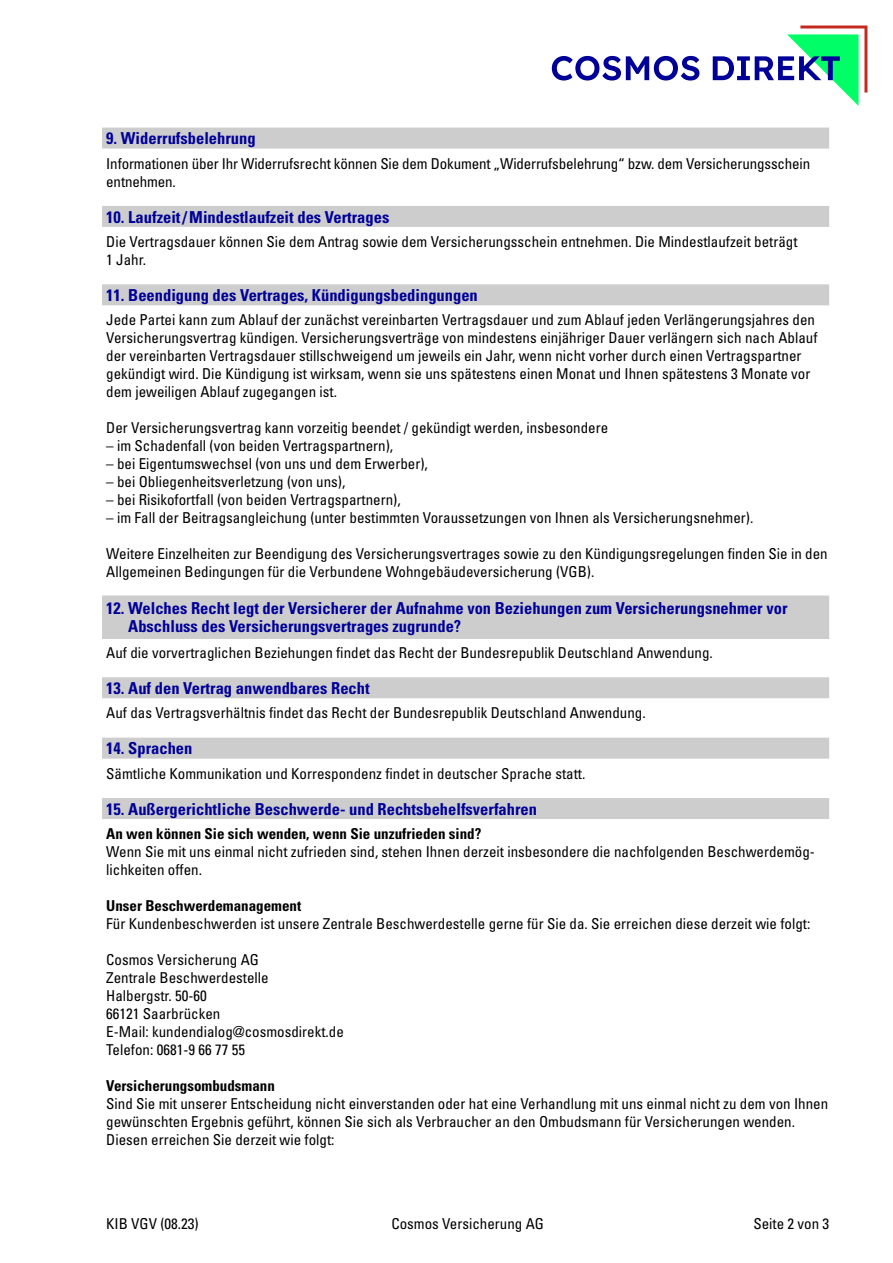
<style>
.page{position:relative;width:893px;height:1263px;background:#fff}
.page>*{position:absolute;margin:0;border:0;box-sizing:border-box;transform-origin:0 0}
.t1{font:700 condensed 16.5px/18px "Univers LT Std";color:#009}
.t2{font:condensed 15px/18px "Univers LT Std";color:#000}
.t3{font:700 condensed 15px "Univers LT Std";color:#000}
</style>
<div class="page">
<div style="left:102px;top:128px;width:727px;height:21px;background:#cdcdcd"></div>
<div style="left:102px;top:206px;width:727px;height:21px;background:#cdcdcd"></div>
<div style="left:102px;top:284px;width:727px;height:21px;background:#cdcdcd"></div>
<div style="left:102px;top:595px;width:727px;height:44px;background:#cdcdcd"></div>
<div style="left:102px;top:677px;width:727px;height:21px;background:#cdcdcd"></div>
<div style="left:102px;top:738px;width:727px;height:21px;background:#cdcdcd"></div>
<div style="left:102px;top:798px;width:727px;height:21px;background:#cdcdcd"></div>
<svg style="left:552px;top:26px;width:315px;height:80px"></svg>
<p class="t1" style="left:106px;top:129px;width:151px">9. Widerrufsbelehrung</p>
<p class="t2" style="left:106px;top:154px;width:705px">Informationen über Ihr Widerrufsrecht können Sie dem Dokument „Widerrufsbelehrung“ bzw. dem Versicherungsschein entnehmen.</p>
<p class="t1" style="left:106px;top:208px;width:285px">10. Laufzeit/Mindestlaufzeit des Vertrages</p>
<p class="t2" style="left:106px;top:233px;width:693px">Die Vertragsdauer können Sie dem Antrag sowie dem Versicherungsschein entnehmen. Die Mindestlaufzeit beträgt<br>1 Jahr.</p>
<p class="t1" style="left:106px;top:286px;width:373px">11. Beendigung des Vertrages, Kündigungsbedingungen</p>
<p class="t2" style="left:106px;top:311px;width:713px">Jede Partei kann zum Ablauf der zunächst vereinbarten Vertragsdauer und zum Ablauf jeden Verlängerungsjahres den Versicherungsvertrag kündigen. Versicherungsverträge von mindestens einjähriger Dauer verlängern sich nach Ablauf der vereinbarten Vertragsdauer stillschweigend um jeweils ein Jahr, wenn nicht vorher durch einen Vertragspartner gekündigt wird. Die Kündigung ist wirksam, wenn sie uns spätestens einen Monat und Ihnen spätestens 3 Monate vor dem jeweiligen Ablauf zugegangen ist.</p>
<p class="t2" style="left:106px;top:419px;width:503px">Der Versicherungsvertrag kann vorzeitig beendet / gekündigt werden, insbesondere</p>
<p class="t2" style="left:106px;top:437px;width:288px">– im Schadenfall (von beiden Vertragspartnern),</p>
<p class="t2" style="left:106px;top:455px;width:323px">– bei Eigentumswechsel (von uns und dem Erwerber),</p>
<p class="t2" style="left:106px;top:473px;width:241px">– bei Obliegenheitsverletzung (von uns),</p>
<p class="t2" style="left:106px;top:491px;width:296px">– bei Risikofortfall (von beiden Vertragspartnern),</p>
<p class="t2" style="left:106px;top:509px;width:649px">– im Fall der Beitragsangleichung (unter bestimmten Voraussetzungen von Ihnen als Versicherungsnehmer).</p>
<p class="t2" style="left:106px;top:545px;width:723px">Weitere Einzelheiten zur Beendigung des Versicherungsvertrages sowie zu den Kündigungsregelungen finden Sie in den<br>Allgemeinen Bedingungen für die Verbundene Wohngebäudeversicherung (VGB).</p>
<p class="t1" style="left:128px;top:598px;width:661px;text-indent:-22px">12. Welches Recht legt der Versicherer der Aufnahme von Beziehungen zum Versicherungsnehmer vor<br>Abschluss des Versicherungsvertrages zugrunde?</p>
<p class="t2" style="left:106px;top:643px;width:608px">Auf die vorvertraglichen Beziehungen findet das Recht der Bundesrepublik Deutschland Anwendung.</p>
<p class="t1" style="left:106px;top:679px;width:265px">13. Auf den Vertrag anwendbares Recht</p>
<p class="t2" style="left:106px;top:704px;width:541px">Auf das Vertragsverhältnis findet das Recht der Bundesrepublik Deutschland Anwendung.</p>
<p class="t1" style="left:106px;top:739px;width:88px">14. Sprachen</p>
<p class="t2" style="left:106px;top:764px;width:481px">Sämtliche Kommunikation und Korrespondenz findet in deutscher Sprache statt.</p>
<p class="t1" style="left:106px;top:800px;width:432px">15. Außergerichtliche Beschwerde- und Rechtsbehelfsverfahren</p>
<p class="t3" style="left:106px;top:825px;width:376px">An wen können Sie sich wenden, wenn Sie unzufrieden sind?</p>
<p class="t2" style="left:106px;top:843px;width:710px">Wenn Sie mit uns einmal nicht zufrieden sind, stehen Ihnen derzeit insbesondere die nachfolgenden Beschwerdemög&shy;lichkeiten offen.</p>
<p class="t3" style="left:106px;top:897px;width:196px">Unser Beschwerdemanagement</p>
<p class="t2" style="left:106px;top:915px;width:706px">Für Kundenbeschwerden ist unsere Zentrale Beschwerdestelle gerne für Sie da. Sie erreichen diese derzeit wie folgt:</p>
<p class="t2" style="left:106px;top:951px;width:239px">Cosmos Versicherung AG<br>Zentrale Beschwerdestelle<br>Halbergstr. 50-60<br>66121 Saarbrücken<br>E-Mail: kundendialog@cosmosdirekt.de<br>Telefon: 0681-9 66 77 55</p>
<p class="t3" style="left:106px;top:1077px;width:170px">Versicherungsombudsmann</p>
<p class="t2" style="left:106px;top:1095px;width:723px">Sind Sie mit unserer Entscheidung nicht einverstanden oder hat eine Verhandlung mit uns einmal nicht zu dem von Ihnen gewünschten Ergebnis geführt, können Sie sich als Verbraucher an den Ombudsmann für Versicherungen wenden.<br>Diesen erreichen Sie derzeit wie folgt:</p>
<p class="t2" style="left:106px;top:1214px;width:94px">KIB VGV (08.23)</p>
<p class="t2" style="left:391px;top:1214px;width:154px">Cosmos Versicherung AG</p>
<p class="t2" style="left:753px;top:1214px;width:77px">Seite 2 von 3</p>
</div>
